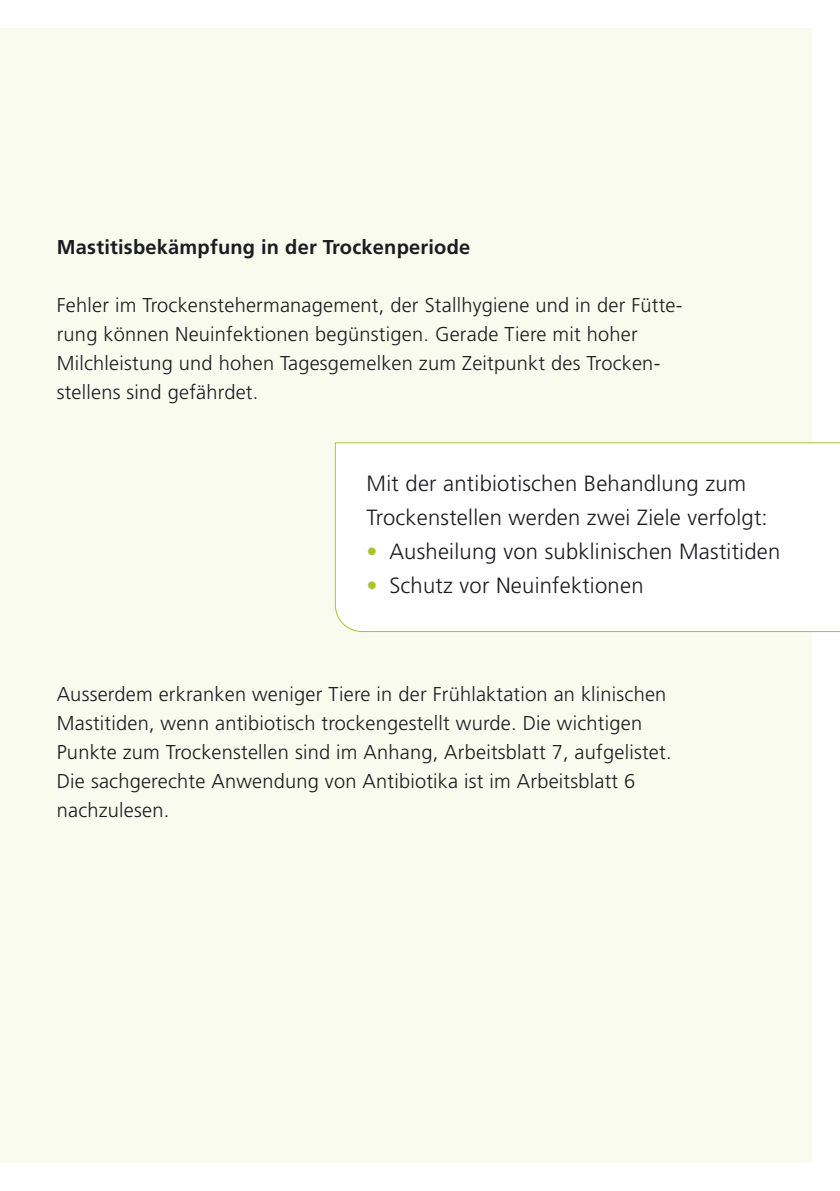
<style>
.page{position:relative;width:840px;height:1191px;background:#fff}
.page>*{position:absolute;margin:0;border:0;box-sizing:border-box;transform-origin:0 0}
.t1{font:300 22px "Frutiger";letter-spacing:.01em;color:#1b1c20}
.t2{font:300 20px/29px "Frutiger";letter-spacing:.01em;color:#1b1c20}
.t3{font:700 20px "Frutiger";letter-spacing:.01em;color:#1b1c20}
.s1{color:#a7c729}
</style>
<div class="page">
<div style="left:0;top:28px;width:811px;height:1134px;background:#f9fbef"></div>
<div style="left:334px;top:442px;width:505px;height:190px;background:#fff"></div>
<p class="t3" style="left:57px;top:236px;width:415px">Mastitisbekämpfung in der Trockenperiode</p>
<p class="t2" style="left:57px;top:291px;width:627px">Fehler im Trockenstehermanagement, der Stallhygiene und in der Fütte&shy;rung können Neuinfektionen begünstigen. Gerade Tiere mit hoher<br>Milchleistung und hohen Tagesgemelken zum Zeitpunkt des Trocken-</p>
<p class="t2" style="left:57px;top:378px;width:203px">stellens sind gefährdet.</p>
<p class="t1" style="left:366px;top:470px;width:381px">Mit der antibiotischen Behandlung zum</p>
<p class="t1" style="left:366px;top:504px;width:402px">Trockenstellen werden zwei Ziele verfolgt:</p>
<p class="t1" style="left:366px;top:538px;width:415px"><span class="s1">•</span> Ausheilung von subklinischen Mastitiden</p>
<p class="t1" style="left:366px;top:572px;width:278px"><span class="s1">•</span> Schutz vor Neuinfektionen</p>
<p class="t2" style="left:57px;top:680px;width:616px">Ausserdem erkranken weniger Tiere in der Frühlaktation an klinischen Mastitiden, wenn antibiotisch trockengestellt wurde. Die wichtigen Punkte zum Trockenstellen sind im Anhang, Arbeitsblatt 7, aufgelistet.<br>Die sachgerechte Anwendung von Antibiotika ist im Arbeitsblatt 6 nachzulesen.</p>
</div>
